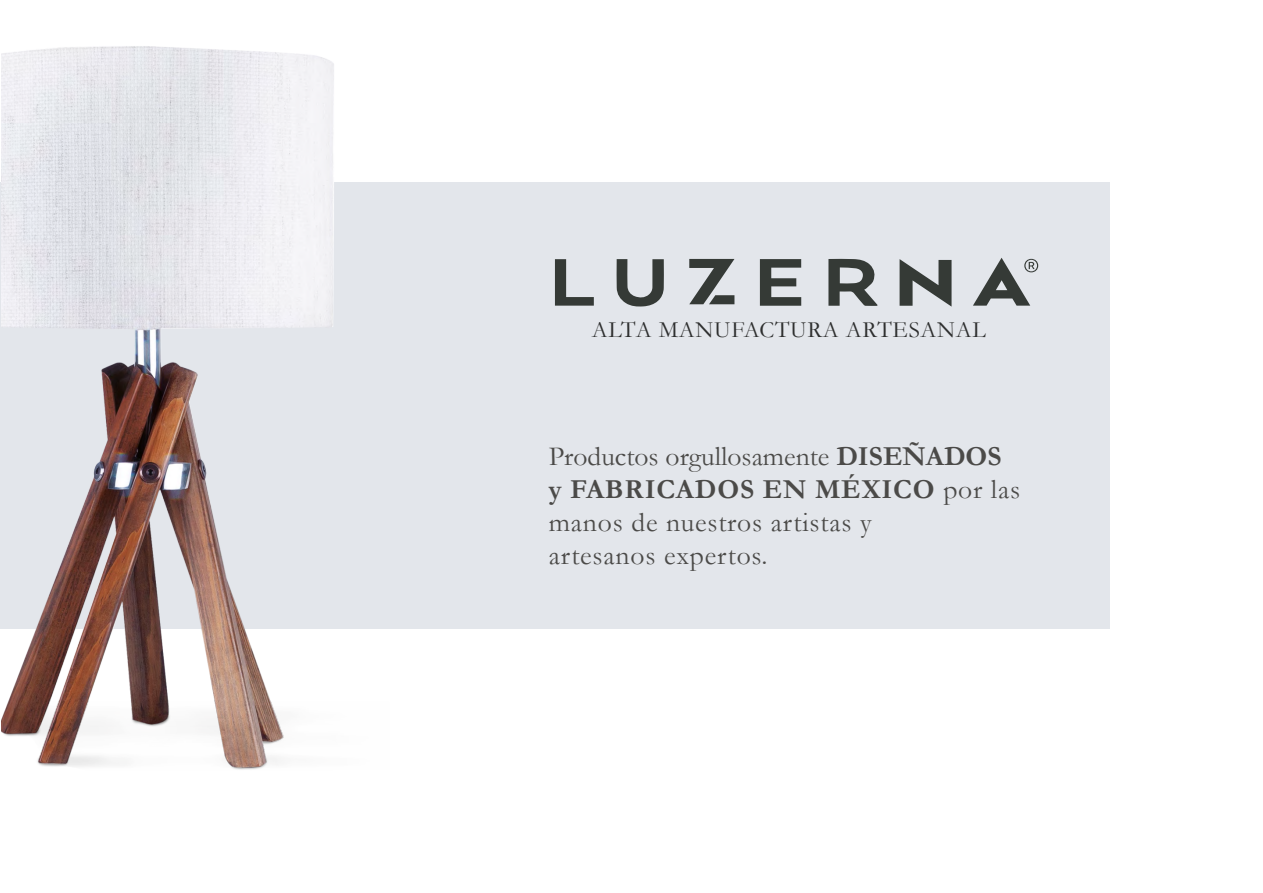
<style>
.page{position:relative;width:1263px;height:893px;background:#fff}
.page>*{position:absolute;margin:0;border:0;box-sizing:border-box;transform-origin:0 0}
.t1{font:27.6px/33.2px "Garamond";letter-spacing:.03em;color:#4b4a48}
.t2{font:23.4px "Garamond";letter-spacing:.03em;color:#2e2f2f}
.t3{font:19.2px "Garamond";letter-spacing:.075em;color:#353a36;scale:1.09 1}
.s1{font-weight:700}
</style>
<div class="page">
<div style="left:0;top:183px;width:1110px;height:446px;background:#e3e6eb"></div>
<svg style="left:828px;top:259px;width:50px;height:47px"></svg>
<svg style="left:760px;top:259px;width:41px;height:47px"></svg>
<svg style="left:616px;top:259px;width:48px;height:47px"></svg>
<svg style="left:555px;top:259px;width:39px;height:47px"></svg>
<svg style="left:899px;top:259px;width:52px;height:47px"></svg>
<svg style="left:973px;top:258px;width:65px;height:48px"></svg>
<svg style="left:689px;top:259px;width:45px;height:45px"></svg>
<img style="left:1px;top:46px;width:388px;height:724px">
<p class="t2" style="left:592px;top:314px;width:395px">ALTA MANUFACTURA ARTESANAL</p>
<p class="t3" style="left:594px;top:320px;width:347px">ALTA MANUFACTURA ARTESANAL</p>
<p class="t1" style="left:549px;top:439px;width:473px">Productos orgullosamente <span class="s1">DISEÑADOS y FABRICADOS EN MÉXICO</span> por las manos de nuestros artistas y<br>artesanos expertos.</p>
</div>
